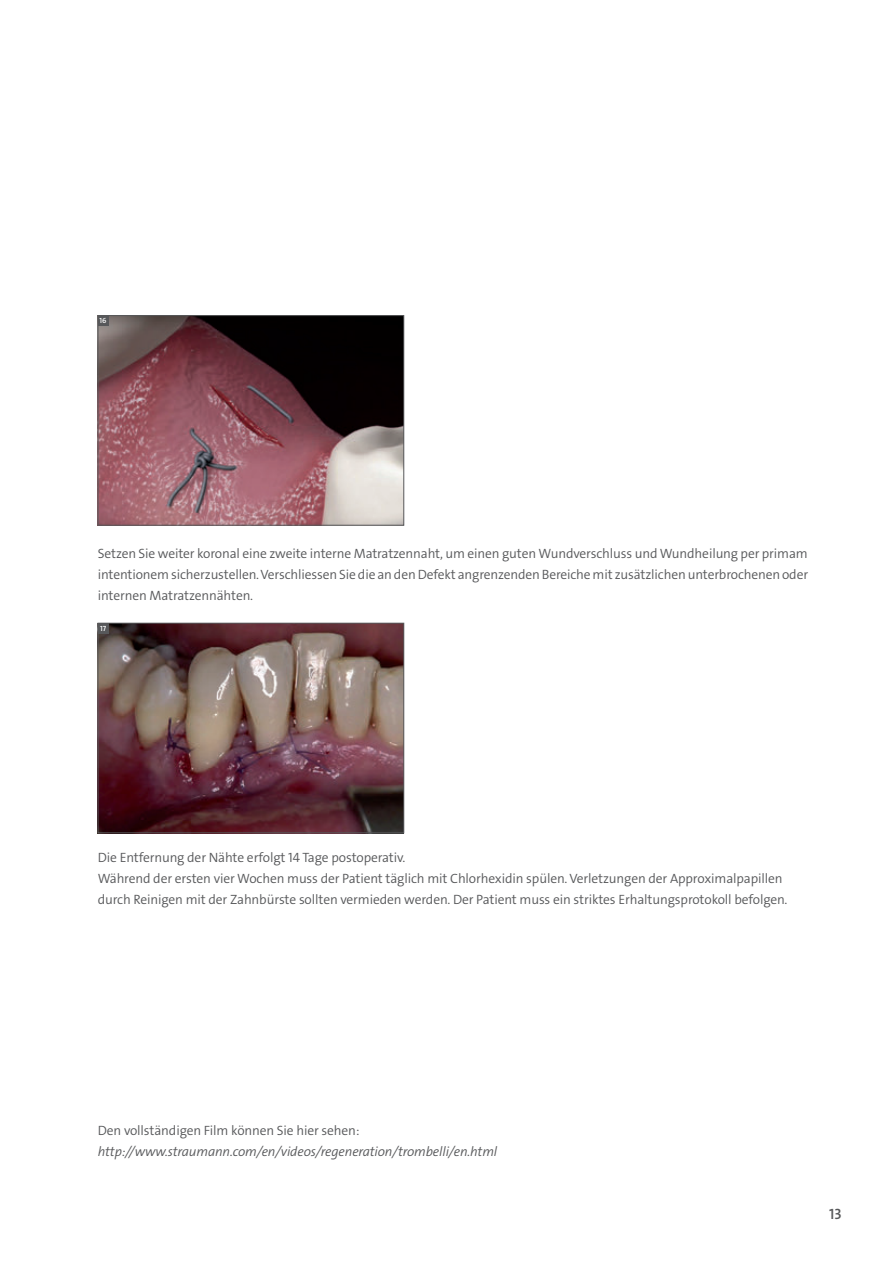
<style>
.page{position:relative;width:893px;height:1263px;background:#fff}
.page>*{position:absolute;margin:0;border:0;box-sizing:border-box;transform-origin:0 0}
.Copy{font:15px "The Sans LP6 Se Bld";color:#57585a}
.Copy-2{font:13.5px/21px "The Sans LP4 Se Lig";letter-spacing:-.01em;color:#57585a;text-align:justify}
.Copy-3{font:13.5px/21px "The Sans LP4 Se Lig IT";letter-spacing:-.01em;color:#57585a}
.t1{font:7.5px "The Sans LP6 Se Bld";color:#fff}
.s1{font-family:"The Sans LP4 Se Lig"}
</style>
<div class="page">
<img style="left:100px;top:317px;width:302px;height:206px">
<div style="left:98px;top:315px;width:306px;height:210px;border:1px solid #57585a"></div>
<div style="left:98px;top:315px;width:10px;height:11px;background:#57585a"></div>
<img style="left:100px;top:625px;width:302px;height:206px">
<div style="left:98px;top:623px;width:306px;height:210px;border:1px solid #57585a"></div>
<div style="left:98px;top:623px;width:10px;height:10px;background:#57585a"></div>
<p class="t1" style="left:100px;top:316px;width:8px">16</p>
<p class="Copy-2" style="left:98px;top:543px;width:712px">Setzen Sie weiter koronal eine zweite interne Matratzennaht, um einen guten Wundverschluss und Wundheilung per primam intentionem sicherzustellen. Verschliessen Sie die an den Defekt angrenzenden Bereiche mit zusätzlichen unterbrochenen oder internen Matratzennähten.</p>
<p class="t1" style="left:100px;top:624px;width:8px">17</p>
<p class="Copy-2" style="left:98px;top:847px;width:309px">Die Entfernung der Nähte erfolgt 14 Tage postoperativ.</p>
<p class="Copy-2" style="left:98px;top:868px;width:691px">Während der ersten vier Wochen muss der Patient täglich mit Chlorhexidin spülen. Verletzungen der Approximalpapillen durch Reinigen mit der Zahnbürste sollten vermieden werden. Der Patient muss ein striktes Erhaltungsprotokoll befolgen.</p>
<p class="Copy-3" style="left:98px;top:1120px;width:401px"><span class="s1">Den vollständigen Film können Sie hier sehen: </span>http://www.straumann.com/en/videos/regeneration/trombelli/en.html</p>
<p class="Copy" style="left:829px;top:1204px;width:14px">13</p>
</div>
